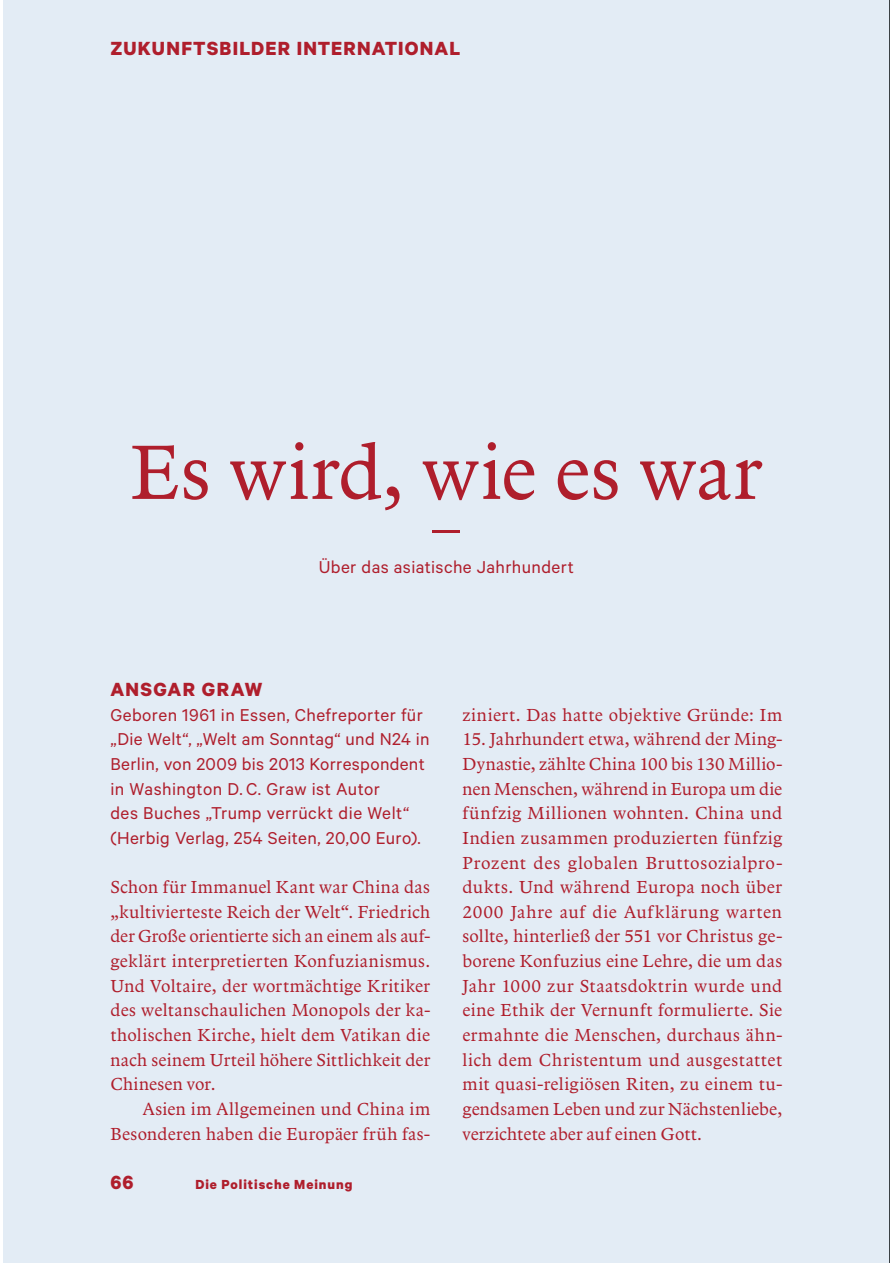
<style>
.page{position:relative;width:893px;height:1263px;background:#fff}
.page>*{position:absolute;margin:0;border:0;box-sizing:border-box;transform-origin:0 0}
.t1{font:79.65px "Arbesco DT";letter-spacing:.005em;color:#af1e2c}
.t2{font:700 21.45px "Calibre";letter-spacing:.055em;color:#af1e2c}
.t3{font:19.35px/24.6px "Calibre";letter-spacing:.02em;color:#af1e2c}
.t4{font:18px/24.6px "Arbesco DT";letter-spacing:.015em;color:#af1e2c;text-align:justify}
.t5{font:700 14.85px "Calibre";letter-spacing:.065em;color:#af1e2c}
</style>
<div class="page">
<div style="left:3px;top:0;width:887px;height:1263px;background:#e3ecf5"></div>
<hr style="left:432px;top:530px;width:28px;height:3px;background:#af1e2c">
<hr style="left:889px;top:0;width:1px;height:1263px;background:#040809">
<p class="t2" style="left:110px;top:41px;width:351px">ZUKUNFTSBILDER INTERNATIONAL</p>
<h1 class="t1" style="left:130px;top:442px;width:633px">Es wird, wie es war</h1>
<p class="t3" style="left:319px;top:556px;width:257px">Über das asiatische Jahrhundert</p>
<p class="t2" style="left:110px;top:682px;width:153px">ANSGAR GRAW</p>
<p class="t3" style="left:110px;top:704px;width:321px">Geboren 1961 in Essen, Chefreporter für „Die Welt“, „Welt am Sonntag“ und N24 in Berlin, von 2009 bis 2013 Korrespondent in Washington D. C. Graw ist Autor<br>des Buches „Trump verrückt die Welt“<br>( Herbig Verlag, 254 Seiten, 20,00 Euro).</p>
<p class="t4" style="left:110px;top:876px;width:321px">Schon für Immanuel Kant war China das „kultivierteste Reich der Welt“. Friedrich der Große orientierte sich an einem als auf&shy;geklärt interpretierten Konfuzianismus.<br>Und Voltaire, der wortmächtige Kritiker des weltanschaulichen Monopols der ka&shy;tholischen Kirche, hielt dem Vatikan die nach seinem Urteil höhere Sittlichkeit der Chinesen vor.</p>
<p class="t4" style="left:110px;top:1098px;width:321px;text-align:right">Asien im Allgemeinen und China im<br>Besonderen haben die Europäer früh fas-</p>
<p class="t2" style="left:110px;top:1175px;width:24px">66</p>
<p class="t5" style="left:195px;top:1179px;width:158px">Die Politische Meinung</p>
<p class="t4" style="left:462px;top:704px;width:321px">ziniert. Das hatte objektive Gründe: Im</p>
<p class="t4" style="left:462px;top:728px;width:321px">15. Jahrhundert etwa, während der Ming-Dynastie, zählte China 100 bis 130 Millio&shy;nen Menschen, während in Europa um die fünfzig Millionen wohnten. China und Indien zusammen produzierten fünfzig Prozent des globalen Bruttosozialpro&shy;dukts. Und während Europa noch über 2000 Jahre auf die Aufklärung warten sollte, hinterließ der 551 vor Christus ge&shy;borene Konfuzius eine Lehre, die um das Jahr 1000 zur Staatsdoktrin wurde und eine Ethik der Vernunft formulierte. Sie ermahnte die Menschen, durchaus ähn&shy;lich dem Christentum und ausgestattet mit quasi-religiösen Riten, zu einem tu&shy;gendsamen Leben und zur Nächstenliebe, verzichtete aber auf einen Gott.</p>
</div>
